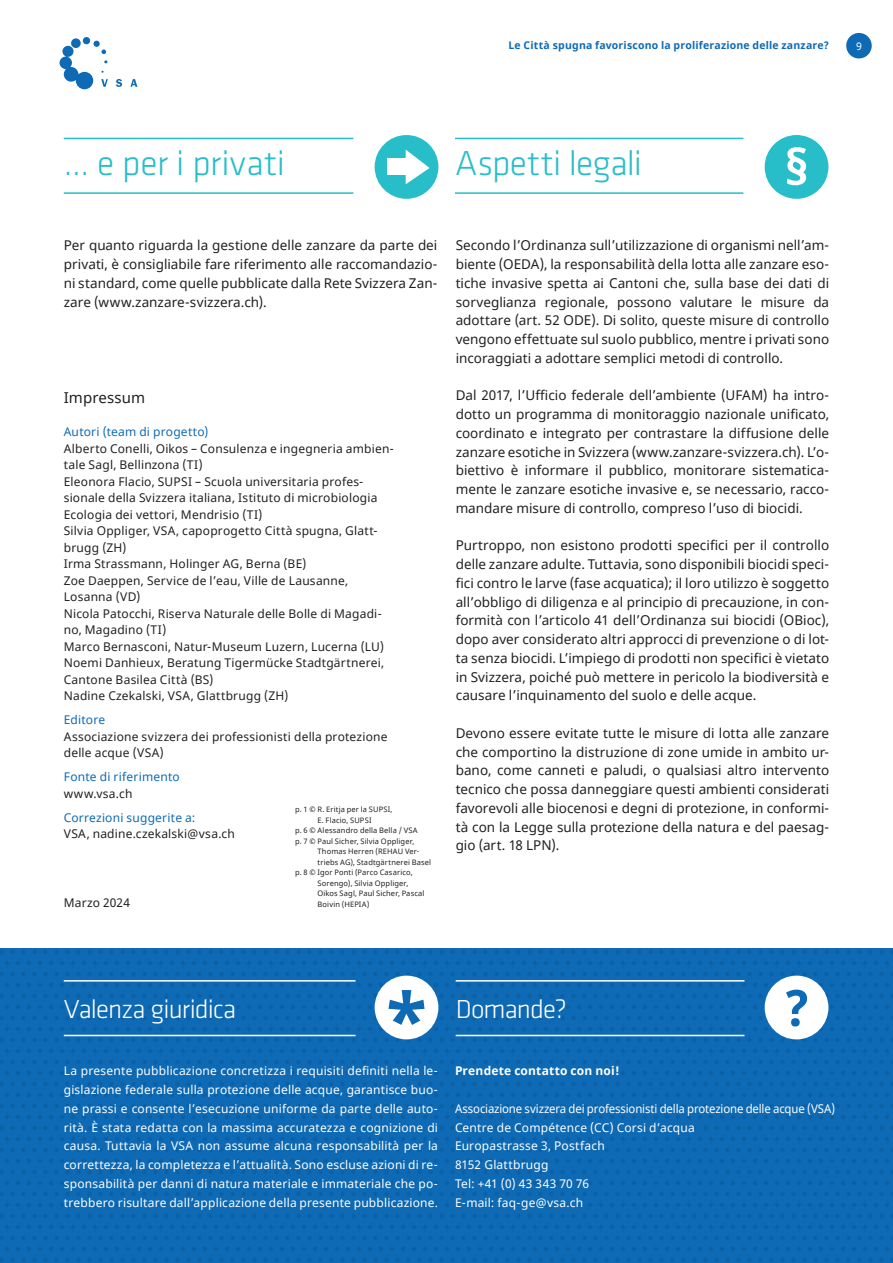
<style>
.page{position:relative;width:893px;height:1263px;background:#fff}
.page>*{position:absolute;margin:0;border:0;box-sizing:border-box;transform-origin:0 0}
.t1{font:300 36px "Klavika Basic";letter-spacing:-.015em;color:#28bec9}
.t2{font:300 27px "Klavika Basic";letter-spacing:-.03em;color:#fff}
.t3{font:15px "Noto Sans";letter-spacing:.005em;color:#231f20}
.t4{font:13.5px/18.8px "Noto Sans";color:#231f20;text-align:justify}
.t5{font:12px/16.5px "Noto Sans";letter-spacing:.015em;color:#231f20}
.t6{font:12px/18.8px "Noto Sans";letter-spacing:.015em;color:#fff;text-align:justify}
.t7{font:12px/18.8px "Noto Sans";letter-spacing:.015em;color:#fff;scale:.95 1}
.t8{font:12px "Noto Sans";letter-spacing:.015em;color:#0e6ab5}
.t9{font:700 12px "Noto Sans";letter-spacing:.015em;color:#fff}
.t10{font:700 10.5px "Noto Sans";letter-spacing:.02em;color:#0e6ab5}
.t11{font:10.5px "Noto Sans";color:#fff}
.t12{font:7.5px "Noto Sans";letter-spacing:.02em;color:#231f20}
</style>
<div class="page">
<svg style="left:60px;top:37px;width:48px;height:52px"></svg>
<svg style="left:116px;top:79px;width:6px;height:8px"></svg>
<svg style="left:130px;top:79px;width:7px;height:8px"></svg>
<div style="left:846px;top:33px;width:26px;height:25px;background:#0e6ab5;border-radius:50%"></div>
<hr style="left:64px;top:138px;width:289px;height:1px;background:#28bec9">
<hr style="left:64px;top:192px;width:289px;height:2px;background:#28bec9">
<div style="left:375px;top:135px;width:63px;height:64px;background:#28bec9;border-radius:50%"></div>
<div style="left:387px;top:159px;width:23px;height:16px;background:#fff"></div>
<svg style="left:406px;top:150px;width:24px;height:34px"></svg>
<hr style="left:455px;top:138px;width:288px;height:1px;background:#28bec9">
<hr style="left:455px;top:192px;width:288px;height:2px;background:#28bec9">
<div style="left:765px;top:135px;width:63px;height:64px;background:#28bec9;border-radius:50%"></div>
<svg style="left:787px;top:147px;width:19px;height:38px"></svg>
<svg style="left:0;top:948px;width:893px;height:315px;fill:#0e6ab5"></svg>
<hr style="left:456px;top:980px;width:288px;height:1px;background:#fff">
<hr style="left:456px;top:1035px;width:288px;height:1px;background:#fff">
<hr style="left:64px;top:980px;width:291px;height:1px;background:#fff">
<hr style="left:64px;top:1035px;width:291px;height:1px;background:#fff">
<div style="left:375px;top:976px;width:63px;height:63px;background:#fff;border-radius:50%"></div>
<svg style="left:388px;top:990px;width:37px;height:35px"></svg>
<div style="left:765px;top:976px;width:63px;height:63px;background:#fff;border-radius:50%"></div>
<svg style="left:786px;top:989px;width:21px;height:37px"></svg>
<p class="t10" style="left:508px;top:38px;width:322px">Le Città spugna favoriscono la proliferazione delle zanzare?</p>
<p class="t11" style="left:856px;top:39px;width:7px">9</p>
<h1 class="t1" style="left:64px;top:142px;width:223px">… e per i privati</h1>
<h1 class="t1" style="left:455px;top:142px;width:189px">Aspetti legali</h1>
<p class="t4" style="left:64px;top:237px;width:375px">Per quanto riguarda la gestione delle zanzare da parte dei privati, è consigliabile fare riferimento alle raccomandazio&shy;ni standard, come quelle pubblicate dalla Rete Svizzera Zan&shy;zare (www.zanzare-svizzera.ch).</p>
<p class="t3" style="left:64px;top:387px;width:83px">Impressum</p>
<p class="t8" style="left:64px;top:424px;width:146px">Autori (team di progetto)</p>
<p class="t5" style="left:64px;top:440px;width:332px">Alberto Conelli, Oikos – Consulenza e ingegneria ambien&shy;tale Sagl, Bellinzona (TI)<br>Eleonora Flacio, SUPSI – Scuola universitaria profes&shy;sionale della Svizzera italiana, Istituto di microbiologia Ecologia dei vettori, Mendrisio (TI)<br>Silvia Oppliger, VSA, capoprogetto Città spugna, Glatt&shy;brugg (ZH)<br>Irma Strassmann, Holinger AG, Berna (BE)<br>Zoe Daeppen, Service de l’eau, Ville de Lausanne, Losanna (VD)<br>Nicola Patocchi, Riserva Naturale delle Bolle di Magadi&shy;no, Magadino (TI)<br>Marco Bernasconi, Natur-Museum Luzern, Lucerna (LU)<br>Noemi Danhieux, Beratung Tigermücke Stadtgärtnerei, Cantone Basilea Città (BS)<br>Nadine Czekalski, VSA, Glattbrugg (ZH)</p>
<p class="t8" style="left:64px;top:712px;width:43px">Editore</p>
<p class="t5" style="left:64px;top:728px;width:325px">Associazione svizzera dei professionisti della protezione delle acque (VSA)</p>
<p class="t8" style="left:64px;top:769px;width:118px">Fonte di riferimento</p>
<p class="t5" style="left:64px;top:785px;width:70px">www.vsa.ch</p>
<p class="t8" style="left:64px;top:809px;width:133px">Correzioni suggerite a:</p>
<p class="t5" style="left:64px;top:826px;width:173px">VSA, nadine.czekalski@vsa.ch</p>
<p class="t12" style="left:295px;top:804px;width:99px">p. 1 © R. Eritja per la SUPSI,</p>
<p class="t12" style="left:318px;top:815px;width:56px">E. Flacio, SUPSI</p>
<p class="t12" style="left:295px;top:825px;width:124px">p. 6 © Alessandro della Bella / VSA</p>
<p class="t12" style="left:295px;top:836px;width:121px">p. 7 © Paul Sicher, Silvia Oppliger,</p>
<p class="t12" style="left:318px;top:846px;width:103px">Thomas Herren (REHAU Ver-</p>
<p class="t12" style="left:318px;top:857px;width:115px">triebs AG), Stadtgärtnerei Basel</p>
<p class="t12" style="left:295px;top:867px;width:119px">p. 8 © Igor Ponti (Parco Casarico,</p>
<p class="t12" style="left:318px;top:878px;width:92px">Sorengo), Silvia Oppliger,</p>
<p class="t12" style="left:318px;top:888px;width:108px">Oikos Sagl, Paul Sicher, Pascal</p>
<p class="t5" style="left:64px;top:894px;width:68px">Marzo 2024</p>
<p class="t12" style="left:318px;top:899px;width:53px">Boivin (HEPIA)</p>
<p class="t4" style="left:456px;top:237px;width:375px">Secondo l’Ordinanza sull’utilizzazione di organismi nell’am&shy;biente (OEDA), la responsabilità della lotta alle zanzare eso&shy;tiche invasive spetta ai Cantoni che, sulla base dei dati di sorveglianza regionale, possono valutare le misure da adottare (art. 52 ODE). Di solito, queste misure di controllo vengono effettuate sul suolo pubblico, mentre i privati sono incoraggiati a adottare semplici metodi di controllo.</p>
<p class="t4" style="left:456px;top:387px;width:375px">Dal 2017, l’Ufficio federale dell’ambiente (UFAM) ha intro&shy;dotto un programma di monitoraggio nazionale unificato, coordinato e integrato per contrastare la diffusione delle zanzare esotiche in Svizzera (www.zanzare-svizzera.ch). L’o&shy;biettivo è informare il pubblico, monitorare sistematica&shy;mente le zanzare esotiche invasive e, se necessario, racco&shy;mandare misure di controllo, compreso l’uso di biocidi.</p>
<p class="t4" style="left:456px;top:537px;width:375px">Purtroppo, non esistono prodotti specifici per il controllo delle zanzare adulte. Tuttavia, sono disponibili biocidi speci&shy;fici contro le larve (fase acquatica); il loro utilizzo è soggetto all’obbligo di diligenza e al principio di precauzione, in con&shy;formità con l’articolo 41 dell’Ordinanza sui biocidi (OBioc), dopo aver considerato altri approcci di prevenzione o di lot&shy;ta senza biocidi. L’impiego di prodotti non specifici è vietato in Svizzera, poiché può mettere in pericolo la biodiversità e causare l’inquinamento del suolo e delle acque.</p>
<p class="t4" style="left:456px;top:724px;width:375px">Devono essere evitate tutte le misure di lotta alle zanzare che comportino la distruzione di zone umide in ambito ur&shy;bano, come canneti e paludi, o qualsiasi altro intervento tecnico che possa danneggiare questi ambienti considerati favorevoli alle biocenosi e degni di protezione, in conformi&shy;tà con la Legge sulla protezione della natura e del paesag&shy;gio (art. 18 LPN).</p>
<h2 class="t2" style="left:64px;top:992px;width:174px">Valenza giuridica</h2>
<h2 class="t2" style="left:456px;top:992px;width:113px">Domande?</h2>
<p class="t6" style="left:64px;top:1062px;width:376px">La presente pubblicazione concretizza i requisiti definiti nella le&shy;gislazione federale sulla protezione delle acque, garantisce buo&shy;ne prassi e consente l’esecuzione uniforme da parte delle auto&shy;rità. È stata redatta con la massima accuratezza e cognizione di causa. Tuttavia la VSA non assume alcuna responsabilità per la correttezza, la completezza e l’attualità. Sono escluse azioni di re&shy;sponsabilità per danni di natura materiale e immateriale che po&shy;trebbero risultare dall’applicazione della presente pubblicazione.</p>
<p class="t9" style="left:455px;top:1062px;width:166px">Prendete contatto con noi!</p>
<p class="t7" style="left:455px;top:1100px;width:402px">Associazione svizzera dei professionisti della protezione delle acque (VSA)<br>Centre de Compétence (CC) Corsi d’acqua<br>Europastrasse 3, Postfach<br>8152 Glattbrugg<br>Tel: +41 (0) 43 343 70 76<br>E-mail: faq-ge@vsa.ch</p>
</div>
